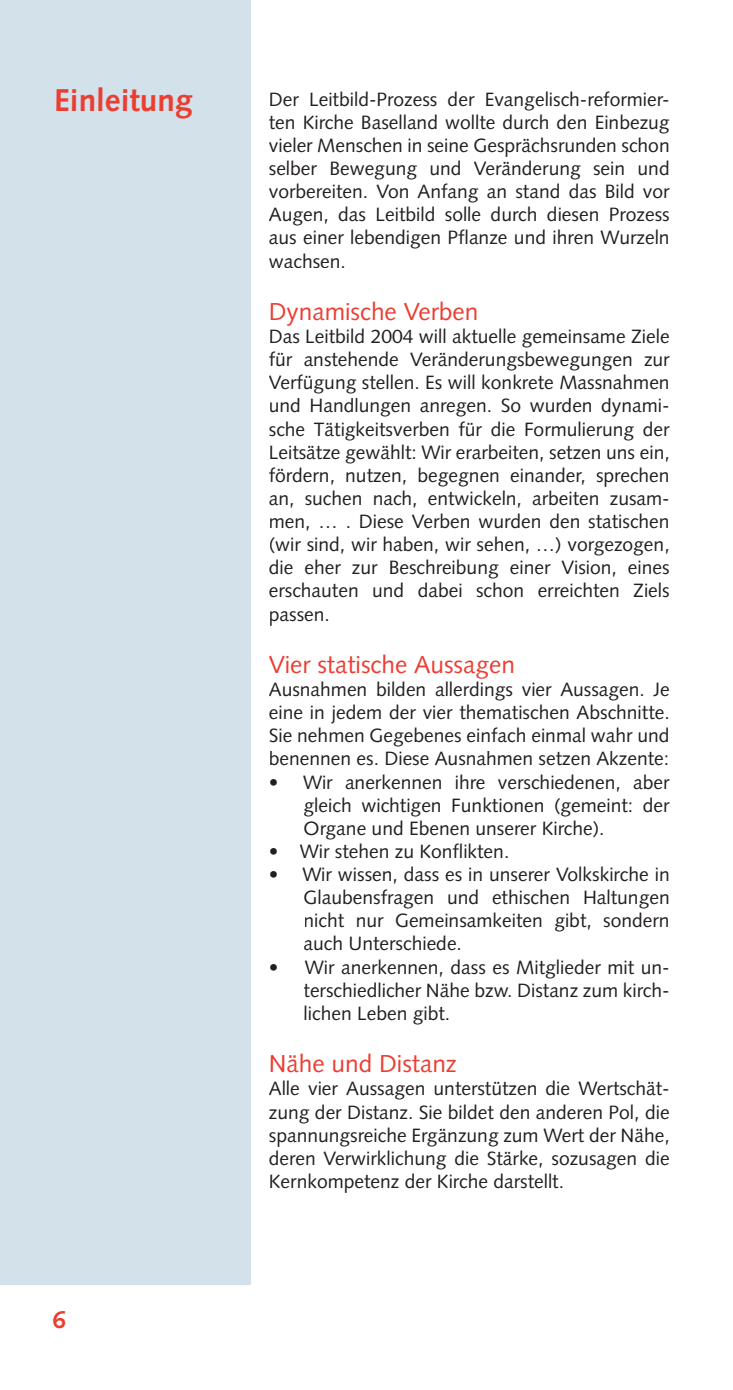
<style>
.page{position:relative;width:733px;height:1390px;background:#fff}
.page>*{position:absolute;margin:0;border:0;box-sizing:border-box;transform-origin:0 0}
.t1{font:700 31.5px "Syntax";color:#eb3e32}
.t2{font:24.5px "Syntax";color:#eb3e32}
.t3{font:700 24.5px "Syntax";color:#eb3e32}
.t4{font:19.25px/23.1px "Syntax";color:#231f20;text-align:justify}
</style>
<div class="page">
<div style="left:0;top:0;width:251px;height:1284px;background:#d3e1ea"></div>
<h1 class="t1" style="left:54px;top:82px;width:140px">Einleitung</h1>
<p class="t4" style="left:269px;top:88px;width:402px">Der Leitbild-Prozess der Evangelisch-reformier&shy;ten Kirche Baselland wollte durch den Einbezug vieler Menschen in seine Gesprächsrunden schon selber Bewegung und Veränderung sein und vorbereiten. Von Anfang an stand das Bild vor Augen, das Leitbild solle durch diesen Prozess aus einer lebendigen Pflanze und ihren Wurzeln wachsen.</p>
<p class="t2" style="left:269px;top:297px;width:211px">Dynamische Verben</p>
<p class="t4" style="left:269px;top:325px;width:402px">Das Leitbild 2004 will aktuelle gemeinsame Ziele für anstehende Veränderungsbewegungen zur Verfügung stellen. Es will konkrete Massnahmen und Handlungen anregen. So wurden dynami&shy;sche Tätigkeitsverben für die Formulierung der Leitsätze gewählt: Wir erarbeiten, setzen uns ein, fördern, nutzen, begegnen einander, sprechen an, suchen nach, entwickeln, arbeiten zusam&shy;men, … . Diese Verben wurden den statischen (wir sind, wir haben, wir sehen, …) vorgezogen, die eher zur Beschreibung einer Vision, eines erschauten und dabei schon erreichten Ziels passen.</p>
<p class="t2" style="left:269px;top:650px;width:247px">Vier statische Aussagen</p>
<p class="t4" style="left:269px;top:678px;width:402px">Ausnahmen bilden allerdings vier Aussagen. Je eine in jedem der vier thematischen Abschnitte.<br>Sie nehmen Gegebenes einfach einmal wahr und benennen es. Diese Ausnahmen setzen Akzente:</p>
<p class="t4" style="left:303px;top:770px;width:367px;text-indent:-35px">• Wir anerkennen ihre verschiedenen, aber gleich wichtigen Funktionen (gemeint: der Organe und Ebenen unserer Kirche).</p>
<p class="t4" style="left:269px;top:839px;width:242px">• Wir stehen zu Konflikten.</p>
<p class="t4" style="left:303px;top:862px;width:367px;text-indent:-35px">• Wir wissen, dass es in unserer Volkskirche in Glaubensfragen und ethischen Haltungen nicht nur Gemeinsamkeiten gibt, sondern auch Unterschiede.</p>
<p class="t4" style="left:303px;top:955px;width:367px;text-indent:-35px">• Wir anerkennen, dass es Mitglieder mit un&shy;terschiedlicher Nähe bzw. Distanz zum kirch&shy;lichen Leben gibt.</p>
<p class="t2" style="left:269px;top:1049px;width:189px">Nähe und Distanz</p>
<p class="t4" style="left:269px;top:1077px;width:402px">Alle vier Aussagen unterstützen die Wertschät&shy;zung der Distanz. Sie bildet den anderen Pol, die spannungsreiche Ergänzung zum Wert der Nähe, deren Verwirklichung die Stärke, sozusagen die Kernkompetenz der Kirche darstellt.</p>
<p class="t3" style="left:52px;top:1305px;width:15px">6</p>
</div>
